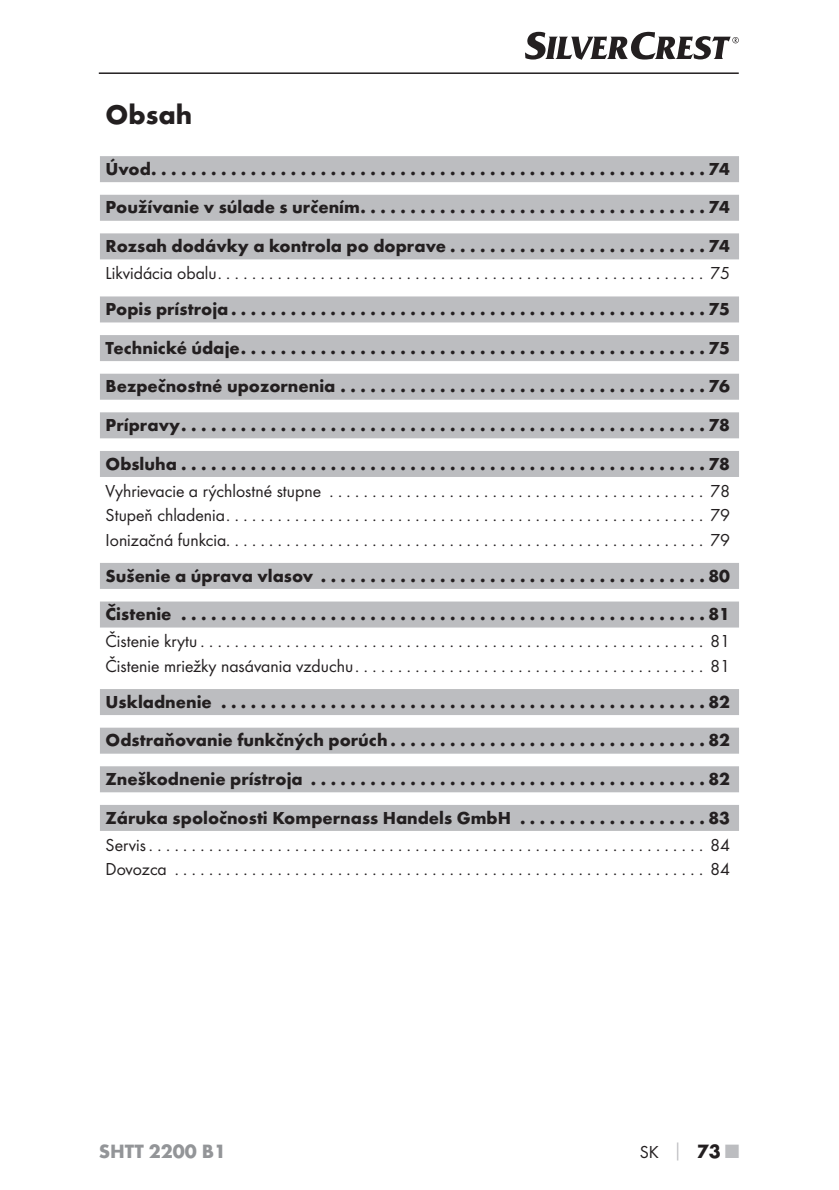
<style>
.page{position:relative;width:839px;height:1190px;background:#fff}
.page>*{position:absolute;margin:0;border:0;box-sizing:border-box;transform-origin:0 0}
.t1{font:700 28px "Futura";color:#231f20}
.t2{font:700 20px "Futura";color:#939598}
.t3{font:700 18px/38.6px "Futura";color:#231f20;text-align:justify}
.t4{font:18px/24.4px "Futura Boo";color:#231f20}
.s1{font-family:"Futura";font-weight:700;color:#bcbdc0}
.s2{font-family:"Futura";font-weight:700;font-size:20px}
.s3{font-family:"Futura";font-weight:700;font-size:20px;color:#bcbdc0}
</style>
<div class="page">
<hr style="left:99px;top:72px;width:639px;height:2px;background:#231f20">
<svg style="left:525px;top:32px;width:213px;height:28px"></svg>
<div style="left:100px;top:156px;width:638px;height:26px;background:#bcbdc0"></div>
<div style="left:100px;top:195px;width:638px;height:26px;background:#bcbdc0"></div>
<div style="left:100px;top:233px;width:638px;height:26px;background:#bcbdc0"></div>
<div style="left:100px;top:296px;width:638px;height:26px;background:#bcbdc0"></div>
<div style="left:100px;top:335px;width:638px;height:26px;background:#bcbdc0"></div>
<div style="left:100px;top:374px;width:638px;height:26px;background:#bcbdc0"></div>
<div style="left:100px;top:412px;width:638px;height:26px;background:#bcbdc0"></div>
<div style="left:100px;top:451px;width:638px;height:26px;background:#bcbdc0"></div>
<div style="left:100px;top:563px;width:638px;height:26px;background:#bcbdc0"></div>
<div style="left:100px;top:601px;width:638px;height:26px;background:#bcbdc0"></div>
<div style="left:100px;top:689px;width:638px;height:26px;background:#bcbdc0"></div>
<div style="left:100px;top:727px;width:638px;height:26px;background:#bcbdc0"></div>
<div style="left:100px;top:766px;width:638px;height:26px;background:#bcbdc0"></div>
<div style="left:100px;top:805px;width:638px;height:26px;background:#bcbdc0"></div>
<h1 class="t1" style="left:105px;top:97px;width:88px">Obsah</h1>
<p class="t3" style="left:105px;top:149px;width:625px">Úvod . . . . . . . . . . . . . . . . . . . . . . . . . . . . . . . . . . . . . . . . . . . . . . . . . . . . . . . 74<br>Používanie v súlade s určením . . . . . . . . . . . . . . . . . . . . . . . . . . . . . . . . . . 74<br>Rozsah dodávky a kontrola po doprave . . . . . . . . . . . . . . . . . . . . . . . . . 74</p>
<p class="t4" style="left:105px;top:261px;width:625px">Likvidácia obalu . . . . . . . . . . . . . . . . . . . . . . . . . . . . . . . . . . . . . . . . . . . . . . . . . . . . . . . . . 75</p>
<p class="t3" style="left:105px;top:289px;width:625px">Popis prístroja . . . . . . . . . . . . . . . . . . . . . . . . . . . . . . . . . . . . . . . . . . . . . . . 75<br>Technické údaje . . . . . . . . . . . . . . . . . . . . . . . . . . . . . . . . . . . . . . . . . . . . . . 75<br>Bezpečnostné upozornenia . . . . . . . . . . . . . . . . . . . . . . . . . . . . . . . . . . . . 76<br>Prípravy . . . . . . . . . . . . . . . . . . . . . . . . . . . . . . . . . . . . . . . . . . . . . . . . . . . . 78<br>Obsluha . . . . . . . . . . . . . . . . . . . . . . . . . . . . . . . . . . . . . . . . . . . . . . . . . . . . 78</p>
<p class="t4" style="left:105px;top:478px;width:625px;text-align:justify">Vyhrievacie a rýchlostné stupne . . . . . . . . . . . . . . . . . . . . . . . . . . . . . . . . . . . . . . . . . . . . 78<br>Stupeň chladenia . . . . . . . . . . . . . . . . . . . . . . . . . . . . . . . . . . . . . . . . . . . . . . . . . . . . . . . . 79<br>Ionizačná funkcia . . . . . . . . . . . . . . . . . . . . . . . . . . . . . . . . . . . . . . . . . . . . . . . . . . . . . . . . 79</p>
<p class="t3" style="left:105px;top:556px;width:625px">Sušenie a úprava vlasov . . . . . . . . . . . . . . . . . . . . . . . . . . . . . . . . . . . . . . 80<br>Čistenie . . . . . . . . . . . . . . . . . . . . . . . . . . . . . . . . . . . . . . . . . . . . . . . . . . . . 81</p>
<p class="t4" style="left:105px;top:629px;width:625px">Čistenie krytu . . . . . . . . . . . . . . . . . . . . . . . . . . . . . . . . . . . . . . . . . . . . . . . . . . . . . . . . . . . 81<br>Čistenie mriežky nasávania vzduchu . . . . . . . . . . . . . . . . . . . . . . . . . . . . . . . . . . . . . . . . . 81</p>
<p class="t3" style="left:105px;top:682px;width:625px">Uskladnenie . . . . . . . . . . . . . . . . . . . . . . . . . . . . . . . . . . . . . . . . . . . . . . . . 82<br>Odstraňovanie funkčných porúch . . . . . . . . . . . . . . . . . . . . . . . . . . . . . . . 82<br>Zneškodnenie prístroja . . . . . . . . . . . . . . . . . . . . . . . . . . . . . . . . . . . . . . . 82<br>Záruka spoločnosti Kompernass -Handels -GmbH . . . . . . . . . . . . . . . . . . 83</p>
<p class="t4" style="left:105px;top:832px;width:625px">Servis . . . . . . . . . . . . . . . . . . . . . . . . . . . . . . . . . . . . . . . . . . . . . . . . . . . . . . . . . . . . . . . . . 84<br>Dovozca . . . . . . . . . . . . . . . . . . . . . . . . . . . . . . . . . . . . . . . . . . . . . . . . . . . . . . . . . . . . . . 84</p>
<p class="t2" style="left:99px;top:1138px;width:129px">SHTT 2200 B1</p>
<p class="t4" style="left:639px;top:1139px;width:100px">SK <span class="s1">│</span> <span class="s2">73</span> <span class="s3">■</span></p>
</div>
